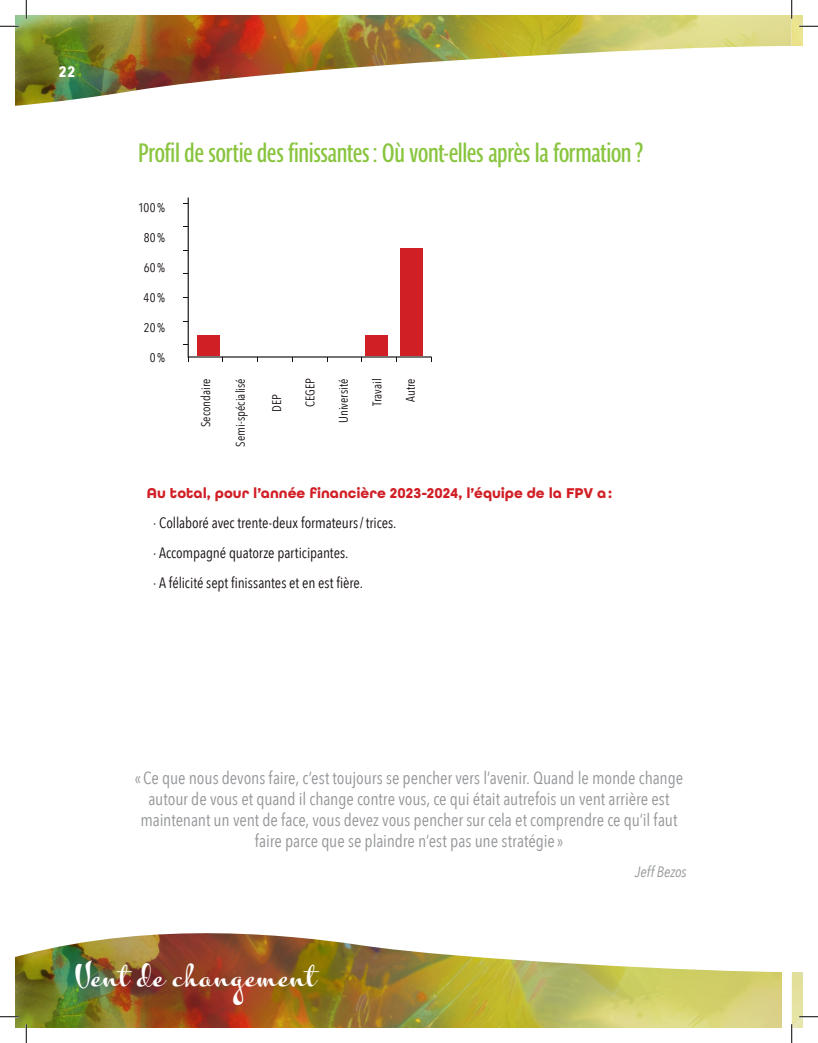
<style>
.page{position:relative;width:818px;height:1043px;background:#fff}
.page>*{position:absolute;margin:0;border:0;box-sizing:border-box;transform-origin:0 0}
.t1{font:28.75px "Kewl Script";letter-spacing:.005em;color:#fff}
.sous_titre_vert{font:26.25px "Parisine Std Comp";letter-spacing:-.01em;color:#89c53f}
.citations{font:17.5px/21.2px "Avenir Next Condensed";letter-spacing:-.005em;color:#939598;text-align:center}
.texte_courant_couleur{font:15px "Avenir Next Condensed";letter-spacing:-.005em;color:#160f11}
.sous_titres{font:700 15px "All Round Gothic";color:#d11f26}
.noms_citations{font:italic 15px "Avenir Next Condensed";color:#939598}
.t2{font:700 15px "Avenir Next Condensed";color:#fff}
.texte_tableau{font:12.5px "Avenir Next Condensed";letter-spacing:.005em;color:#160f11}
</style>
<div class="page">
<img style="left:15px;top:933px;width:767px;height:95px">
<img style="left:791px;top:972px;width:11px;height:56px">
<img style="left:15px;top:15px;width:787px;height:91px">
<svg style="left:187px;top:197px;width:245px;height:161px"></svg>
<div style="left:365px;top:335px;width:22px;height:21px;background:#d11f26"></div>
<div style="left:198px;top:335px;width:22px;height:21px;background:#d11f26"></div>
<div style="left:401px;top:249px;width:22px;height:107px;background:#d11f26"></div>
<svg style="left:0;top:25px;width:19px;height:2px"></svg>
<svg style="left:799px;top:25px;width:19px;height:2px"></svg>
<svg style="left:0;top:1015px;width:19px;height:2px"></svg>
<svg style="left:799px;top:1015px;width:19px;height:2px"></svg>
<svg style="left:25px;top:0;width:2px;height:19px"></svg>
<svg style="left:25px;top:1024px;width:2px;height:18px"></svg>
<svg style="left:790px;top:0;width:2px;height:19px"></svg>
<svg style="left:791px;top:1024px;width:1px;height:18px"></svg>
<p class="t2" style="left:59px;top:62px;width:18px">22</p>
<p class="sous_titre_vert" style="left:138px;top:137px;width:507px">Profil de sortie des finissantes: Où vont-elles après la formation ?</p>
<p class="texte_tableau" style="left:138px;top:196px;width:29px">100%</p>
<p class="texte_tableau" style="left:144px;top:226px;width:23px">80%</p>
<p class="texte_tableau" style="left:144px;top:256px;width:23px">60%</p>
<p class="texte_tableau" style="left:144px;top:286px;width:23px">40%</p>
<p class="texte_tableau" style="left:144px;top:316px;width:23px">20%</p>
<p class="texte_tableau" style="left:150px;top:346px;width:17px">0%</p>
<p class="texte_tableau" style="left:195px;top:427px;width:51px;rotate:-90deg">Secondaire</p>
<p class="texte_tableau" style="left:230px;top:447px;width:70px;rotate:-90deg">Semi-spécialisé</p>
<p class="texte_tableau" style="left:299px;top:407px;width:31px;rotate:-90deg">CEGEP</p>
<p class="texte_tableau" style="left:333px;top:423px;width:46px;rotate:-90deg">Université</p>
<p class="texte_tableau" style="left:366px;top:406px;width:30px;rotate:-90deg">Travail</p>
<p class="texte_tableau" style="left:399px;top:402px;width:25px;rotate:-90deg">Autre</p>
<p class="texte_tableau" style="left:266px;top:412px;width:19px;rotate:-90deg">DEP</p>
<p class="sous_titres" style="left:147px;top:484px;width:467px">Au total, pour l’année financière 2023-2024, l’équipe de la FPV a:</p>
<p class="texte_courant_couleur" style="left:153px;top:509px;width:245px">∙ Collaboré avec trente-deux formateurs/trices.</p>
<p class="texte_courant_couleur" style="left:153px;top:539px;width:197px">∙ Accompagné quatorze participantes.</p>
<p class="texte_courant_couleur" style="left:153px;top:569px;width:211px">∙ A félicité sept finissantes et en est fière.</p>
<p class="citations" style="left:135px;top:766px;width:550px">« Ce que nous devons faire, c’est toujours se pencher vers l’avenir. Quand le monde change autour de vous et quand il change contre vous, ce qui était autrefois un vent arrière est maintenant un vent de face, vous devez vous pencher sur cela et comprendre ce qu’il faut faire parce que se plaindre n’est pas une stratégie »</p>
<p class="noms_citations" style="left:635px;top:863px;width:53px">Jeff Bezos</p>
<h1 class="t1" style="left:77px;top:959px;width:242px">Vent de changement</h1>
</div>
